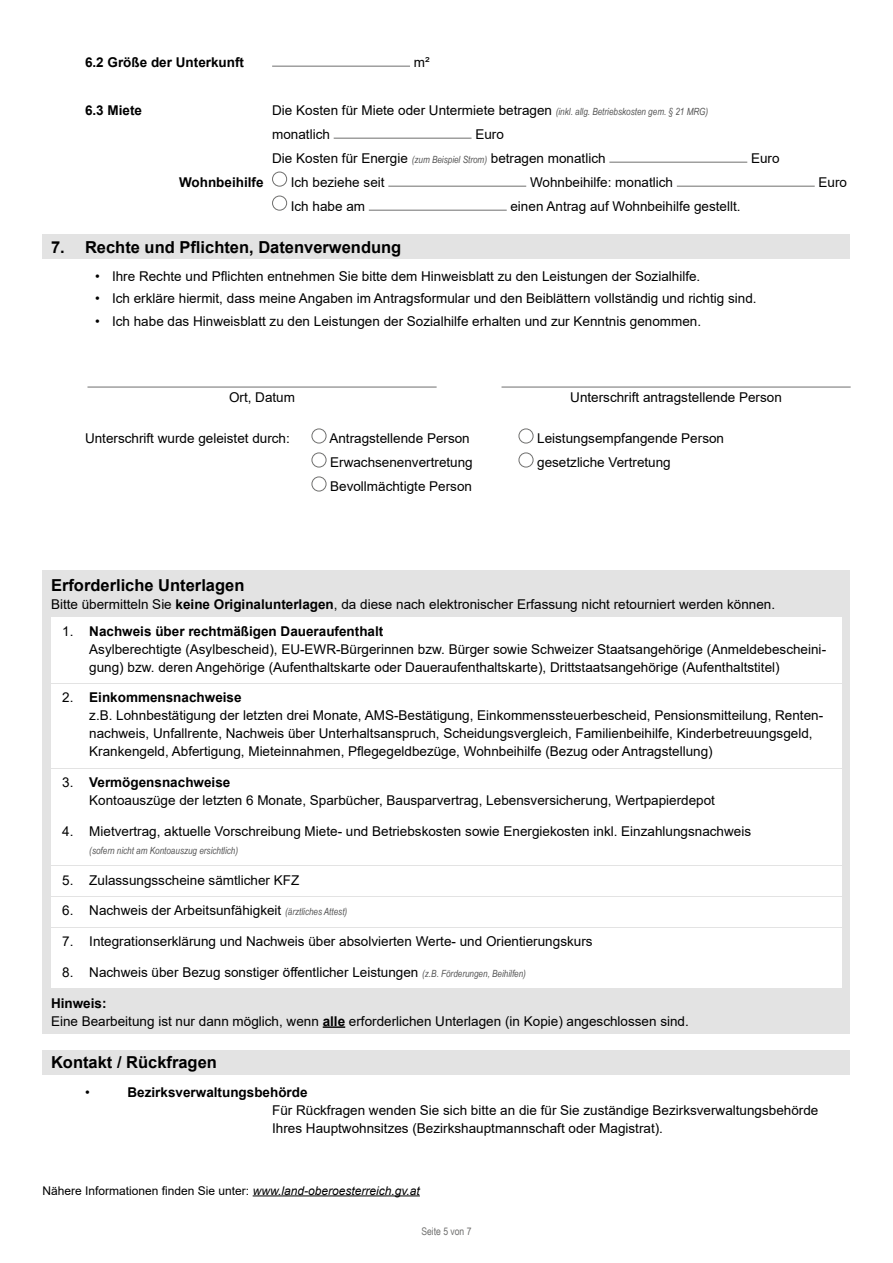
<style>
.page{position:relative;width:893px;height:1263px;background:#fff}
.page>*{position:absolute;margin:0;border:0;box-sizing:border-box;transform-origin:0 0}
.Formularabschnitt_H2{font:700 16.5px "Arial";color:#000}
.Formular_Abschluss_P_Text_-_OHNE_Grundli{font:13.5px/18px "Arial";color:#000}
.Formularabschnitt_P_Text{font:13.5px/24px "Arial";color:#000}
.Formularabschnitt_P_Datum_Unterschrift{font:13.5px "Arial";color:#000}
.Formularabschnitt_P_Text_-_Unterebene{font:13.5px "Arial";color:#000}
.Formularabschnitt_P_Text-2{font:700 13.5px "Arial";color:#000}
.Formularabschnitt_P_Text_-_Unterebene-2{font:700 13.5px "Arial";color:#000}
.Formular_Abschluss_P_Hinweis_Datenschutz{font:12px "Arial";color:#000}
.t1{font:10.5px "Arial Narrow";color:#6f6f6e}
.t2{font:italic 9.9px "Arial Narrow";color:#565656}
.s1{font-family:"Arial Narrow";font-style:italic;font-size:9.9px;color:#565656}
.s2{font-weight:700}
.s3{font-style:italic}
</style>
<div class="page">
<div style="left:43px;top:235px;width:807px;height:24px;background:#e3e3e3"></div>
<div style="left:43px;top:571px;width:807px;height:463px;background:#e3e3e3"></div>
<div style="left:51px;top:617px;width:791px;height:66px;background:#fff"></div>
<div style="left:51px;top:684px;width:791px;height:84px;background:#fff"></div>
<div style="left:51px;top:769px;width:791px;height:47px;background:#fff"></div>
<div style="left:51px;top:817px;width:791px;height:48px;background:#fff"></div>
<div style="left:51px;top:866px;width:791px;height:30px;background:#fff"></div>
<div style="left:51px;top:897px;width:791px;height:30px;background:#fff"></div>
<div style="left:51px;top:928px;width:791px;height:29px;background:#fff"></div>
<div style="left:51px;top:958px;width:791px;height:30px;background:#fff"></div>
<hr style="left:323px;top:1026px;width:22px;height:2px;background:#000">
<div style="left:43px;top:1050px;width:807px;height:24px;background:#e3e3e3"></div>
<hr style="left:253px;top:1195px;width:167px;height:1px;background:#000">
<hr style="left:272px;top:66px;width:138px;height:1px;background:#6f6f6e">
<hr style="left:334px;top:138px;width:138px;height:1px;background:#6f6f6e">
<hr style="left:609px;top:162px;width:138px;height:1px;background:#6f6f6e">
<div style="left:272px;top:172px;width:15px;height:15px;border:1px solid #6f6f6e;border-radius:50%"></div>
<hr style="left:388px;top:186px;width:138px;height:1px;background:#6f6f6e">
<hr style="left:677px;top:186px;width:138px;height:1px;background:#6f6f6e">
<div style="left:272px;top:196px;width:15px;height:15px;border:1px solid #6f6f6e;border-radius:50%"></div>
<hr style="left:369px;top:210px;width:138px;height:1px;background:#6f6f6e">
<hr style="left:87px;top:387px;width:350px;height:1px;background:#6f6f6e">
<hr style="left:501px;top:387px;width:350px;height:1px;background:#6f6f6e">
<div style="left:312px;top:429px;width:14px;height:14px;border:1px solid #6f6f6e;border-radius:50%"></div>
<div style="left:519px;top:429px;width:14px;height:14px;border:1px solid #6f6f6e;border-radius:50%"></div>
<div style="left:312px;top:453px;width:14px;height:14px;border:1px solid #6f6f6e;border-radius:50%"></div>
<div style="left:519px;top:453px;width:14px;height:14px;border:1px solid #6f6f6e;border-radius:50%"></div>
<div style="left:312px;top:477px;width:14px;height:14px;border:1px solid #6f6f6e;border-radius:50%"></div>
<p class="Formularabschnitt_P_Text-2" style="left:85px;top:52px;width:161px">6.2 Größe der Unterkunft</p>
<p class="Formularabschnitt_P_Text" style="left:414px;top:50px;width:17px">m²</p>
<p class="Formularabschnitt_P_Text-2" style="left:85px;top:100px;width:59px">6.3 Miete</p>
<p class="Formularabschnitt_P_Text" style="left:272px;top:98px;width:438px">Die Kosten für Miete oder Untermiete betragen <span class="s1">(inkl. allg. Betriebskosten gem. § 21 MRG) </span>monatlich</p>
<p class="Formularabschnitt_P_Text" style="left:272px;top:122px;width:335px;text-indent:203px">Euro<br>Die Kosten für Energie <span class="s1">(zum Beispiel Strom)</span> betragen monatlich</p>
<p class="Formularabschnitt_P_Text" style="left:751px;top:146px;width:30px">Euro</p>
<p class="Formularabschnitt_P_Text_-_Unterebene-2" style="left:179px;top:172px;width:86px">Wohnbeihilfe</p>
<p class="Formularabschnitt_P_Text_-_Unterebene" style="left:291px;top:172px;width:95px">Ich beziehe seit</p>
<p class="Formularabschnitt_P_Text_-_Unterebene" style="left:530px;top:172px;width:145px">Wohnbeihilfe: monatlich</p>
<p class="Formularabschnitt_P_Text_-_Unterebene" style="left:818px;top:172px;width:30px">Euro</p>
<p class="Formularabschnitt_P_Text" style="left:291px;top:194px;width:76px">Ich habe am</p>
<p class="Formularabschnitt_P_Text" style="left:510px;top:194px;width:232px">einen Antrag auf Wohnbeihilfe gestellt.</p>
<h2 class="Formularabschnitt_H2" style="left:51px;top:235px;width:352px">7. Rechte und Pflichten, Datenverwendung</h2>
<p class="Formular_Abschluss_P_Text_-_OHNE_Grundli" style="left:95px;top:267px;width:607px">• Ihre Rechte und Pflichten entnehmen Sie bitte dem Hinweisblatt zu den Leistungen der Sozialhilfe.</p>
<p class="Formular_Abschluss_P_Text_-_OHNE_Grundli" style="left:95px;top:290px;width:663px">• Ich erkläre hiermit, dass meine Angaben im Antragsformular und den Beiblättern vollständig und richtig sind.</p>
<p class="Formular_Abschluss_P_Text_-_OHNE_Grundli" style="left:95px;top:312px;width:608px">• Ich habe das Hinweisblatt zu den Leistungen der Sozialhilfe erhalten und zur Kenntnis genommen.</p>
<p class="Formularabschnitt_P_Datum_Unterschrift" style="left:229px;top:388px;width:68px">Ort, Datum</p>
<p class="Formularabschnitt_P_Datum_Unterschrift" style="left:570px;top:388px;width:213px">Unterschrift antragstellende Person</p>
<p class="Formularabschnitt_P_Text" style="left:85px;top:427px;width:206px">Unterschrift wurde geleistet durch:</p>
<p class="Formularabschnitt_P_Text" style="left:329px;top:427px;width:142px">Antragstellende Person</p>
<p class="Formularabschnitt_P_Text" style="left:537px;top:427px;width:188px">Leistungsempfangende Person</p>
<p class="Formularabschnitt_P_Text" style="left:330px;top:451px;width:144px">Erwachsenenvertretung</p>
<p class="Formularabschnitt_P_Text" style="left:537px;top:451px;width:135px">gesetzliche Vertretung</p>
<p class="Formularabschnitt_P_Text" style="left:330px;top:475px;width:143px">Bevollmächtigte Person</p>
<h2 class="Formularabschnitt_H2" style="left:51px;top:574px;width:195px">Erforderliche Unterlagen</h2>
<p class="Formular_Abschluss_P_Text_-_OHNE_Grundli" style="left:51px;top:595px;width:726px">Bitte übermitteln Sie <span class="s2">keine Originalunterlagen</span>, da diese nach elektronischer Erfassung nicht retourniert werden können.</p>
<p class="Formular_Abschluss_P_Text_-_OHNE_Grundli" style="left:89px;top:622px;width:738px;text-indent:-27px">1. <span class="s2">Nachweis über rechtmäßigen Daueraufenthalt<br></span>Asylberechtigte (Asylbescheid), EU-EWR-Bürgerinnen bzw. Bürger sowie Schweizer Staatsangehörige (Anmeldebescheini&shy;gung) bzw. deren Angehörige (Aufenthaltskarte oder Daueraufenthaltskarte), Drittstaatsangehörige (Aufenthaltstitel)</p>
<p class="Formular_Abschluss_P_Text_-_OHNE_Grundli" style="left:89px;top:688px;width:735px;text-indent:-27px">2. <span class="s2">Einkommensnachweise<br></span>z.B. Lohnbestätigung der letzten drei Monate, AMS-Bestätigung, Einkommenssteuerbescheid, Pensionsmitteilung, Renten&shy;nachweis, Unfallrente, Nachweis über Unterhaltsanspruch, Scheidungsvergleich, Familienbeihilfe, Kinderbetreuungsgeld, Krankengeld, Abfertigung, Mieteinnahmen, Pflegegeldbezüge, Wohnbeihilfe (Bezug oder Antragstellung)</p>
<p class="Formular_Abschluss_P_Text_-_OHNE_Grundli" style="left:89px;top:773px;width:627px;text-indent:-27px">3. <span class="s2">Vermögensnachweise<br></span>Kontoauszüge der letzten 6 Monate, Sparbücher, Bausparvertrag, Lebensversicherung, Wertpapierdepot</p>
<p class="Formular_Abschluss_P_Text_-_OHNE_Grundli" style="left:62px;top:822px;width:690px">4. Mietvertrag, aktuelle Vorschreibung Miete- und Betriebskosten sowie Energiekosten inkl. Einzahlungsnachweis</p>
<p class="t2" style="left:89px;top:843px;width:150px">(sofern nicht am Kontoauszug ersichtlich)</p>
<p class="Formular_Abschluss_P_Text_-_OHNE_Grundli" style="left:62px;top:871px;width:239px">5. Zulassungsscheine sämtlicher KFZ</p>
<p class="Formular_Abschluss_P_Text_-_OHNE_Grundli" style="left:62px;top:901px;width:287px">6. Nachweis der Arbeitsunfähigkeit <span class="s1">(ärztliches Attest)</span></p>
<p class="Formular_Abschluss_P_Text_-_OHNE_Grundli" style="left:62px;top:932px;width:532px">7. Integrationserklärung und Nachweis über absolvierten Werte- und Orientierungskurs</p>
<p class="Formular_Abschluss_P_Text_-_OHNE_Grundli" style="left:62px;top:963px;width:465px">8. Nachweis über Bezug sonstiger öffentlicher Leistungen <span class="s1">(z.B. Förderungen, Beihilfen)</span></p>
<p class="Formular_Abschluss_P_Text_-_OHNE_Grundli" style="left:51px;top:994px;width:639px"><span class="s2">Hinweis:<br></span>Eine Bearbeitung ist nur dann möglich, wenn <span class="s2">alle</span> erforderlichen Unterlagen (in Kopie) angeschlossen sind.</p>
<h2 class="Formularabschnitt_H2" style="left:51px;top:1051px;width:167px">Kontakt / Rückfragen</h2>
<p class="Formular_Abschluss_P_Text_-_OHNE_Grundli" style="left:85px;top:1083px;width:6px">•</p>
<p class="Formular_Abschluss_P_Text_-_OHNE_Grundli" style="left:272px;top:1083px;width:548px;text-indent:-145px"><span class="s2">Bezirksverwaltungsbehörde<br></span>Für Rückfragen wenden Sie sich bitte an die für Sie zuständige Bezirksverwaltungsbehörde<br>Ihres Hauptwohnsitzes (Bezirkshauptmannschaft oder Magistrat).</p>
<p class="Formular_Abschluss_P_Hinweis_Datenschutz" style="left:43px;top:1182px;width:379px">Nähere Informationen finden Sie unter: <span class="s3">www.land-oberoesterreich.gv.at</span></p>
<p class="t1" style="left:421px;top:1223px;width:52px">Seite 5 von 7</p>
</div>
